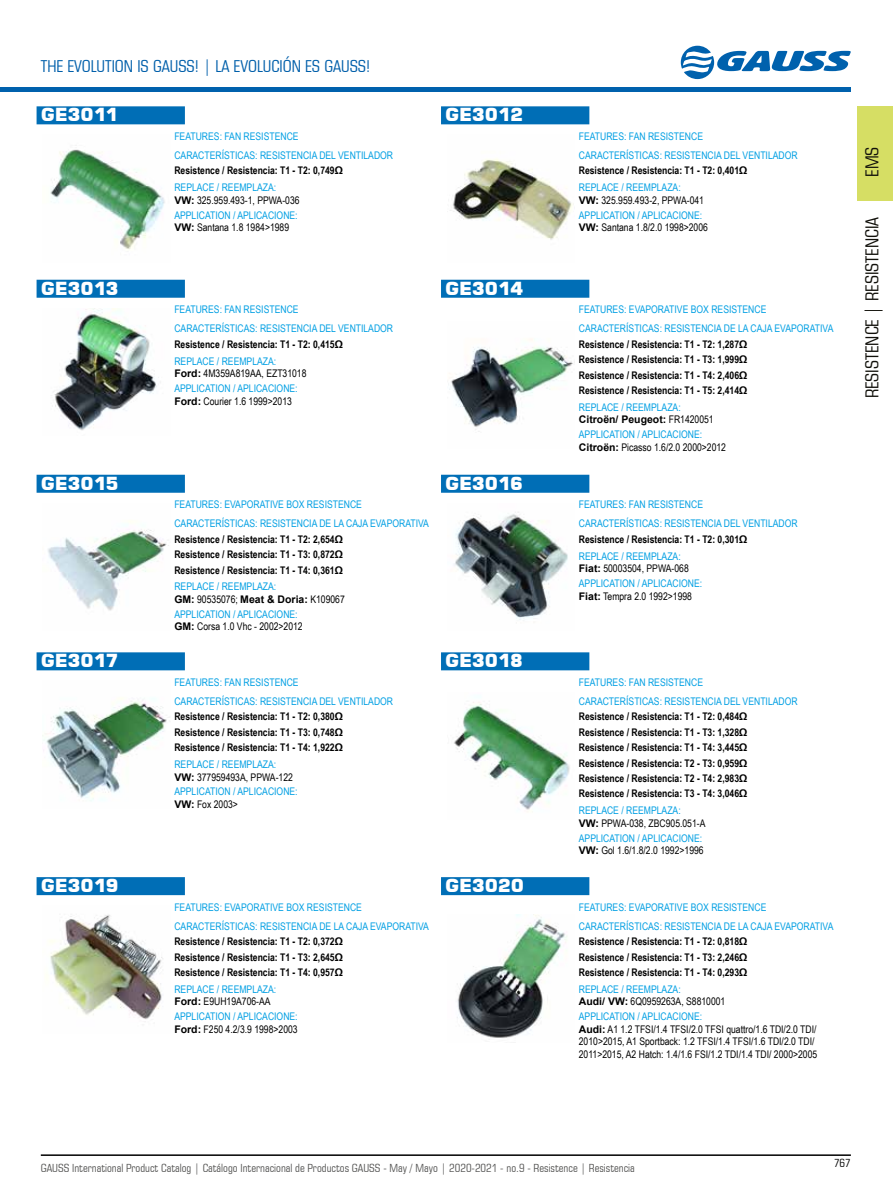
<style>
.page{position:relative;width:893px;height:1191px;background:#fff}
.page>*{position:absolute;margin:0;border:0;box-sizing:border-box;transform-origin:0 0}
.t1{font:18px "Square 721 Blk";letter-spacing:-.01em;color:#fff}
.t2{font:condensed 18px "Square 721 BT";color:#11100a}
.t3{font:condensed 16.5px "Square 721 BT";color:#005faa}
.t4{font:condensed 11.25px "Square 721 BT";color:#575756}
.t5{font:condensed 11.25px "Square 721 BT";color:#000}
.t6{font:10.5px/12.6px "Arial Narrow";color:#009fe3}
.t7{font:700 10.5px/15.5px "Arial Narrow";color:#000;text-align:justify}
.t8{font:10.5px/12.6px "Arial Narrow";color:#000}
.t9{font:700 10.5px "Arial";color:#000}
.s1{color:#009fe3}
.s2{font-family:"Arial";font-weight:700}
.s3{font-family:"Arial";font-weight:700;color:#000}
.s4{color:#000}
.s5{font-family:"Arial Narrow";font-weight:400}
</style>
<div class="page">
<hr style="left:41px;top:1154px;width:810px;height:1px;background:#000">
<div style="left:857px;top:106px;width:36px;height:95px;background:#d6de64"></div>
<hr style="left:0;top:87px;width:851px;height:4px;background:#0061ad">
<svg style="left:681px;top:46px;width:170px;height:33px"></svg>
<div style="left:37px;top:106px;width:148px;height:18px;background:#006eb6"></div>
<img style="left:50px;top:149px;width:115px;height:101px">
<div style="left:441px;top:106px;width:148px;height:18px;background:#006eb6"></div>
<img style="left:450px;top:158px;width:124px;height:82px">
<div style="left:37px;top:280px;width:148px;height:18px;background:#006eb6"></div>
<img style="left:53px;top:308px;width:108px;height:123px">
<div style="left:441px;top:280px;width:148px;height:18px;background:#006eb6"></div>
<img style="left:448px;top:339px;width:127px;height:93px">
<div style="left:37px;top:475px;width:148px;height:18px;background:#006eb6"></div>
<img style="left:48px;top:521px;width:121px;height:90px">
<div style="left:441px;top:475px;width:148px;height:18px;background:#006eb6"></div>
<img style="left:454px;top:512px;width:114px;height:109px">
<div style="left:37px;top:652px;width:148px;height:18px;background:#006eb6"></div>
<img style="left:43px;top:698px;width:127px;height:103px">
<div style="left:441px;top:652px;width:148px;height:18px;background:#006eb6"></div>
<img style="left:454px;top:702px;width:116px;height:108px">
<div style="left:37px;top:877px;width:148px;height:18px;background:#006eb6"></div>
<img style="left:49px;top:915px;width:114px;height:107px">
<div style="left:441px;top:877px;width:148px;height:18px;background:#006eb6"></div>
<img style="left:457px;top:914px;width:110px;height:124px">
<h2 class="t3" style="left:41px;top:56px;width:331px">THE EVOLUTION IS GAUSS! | LA EVOLUCIÓN ES GAUSS!</h2>
<h1 class="t1" style="left:41px;top:104px;width:79px">GE3011</h1>
<h1 class="t1" style="left:445px;top:104px;width:79px">GE3012</h1>
<h1 class="t1" style="left:41px;top:277px;width:79px">GE3013</h1>
<p class="t6" style="left:174px;top:126px;width:220px;line-height:18.9px">FEATURES: FAN RESISTENCE<br>CARACTERÍSTICAS: RESISTENCIA DEL VENTILADOR</p>
<p class="t7" style="left:174px;top:162px;width:170px">Resistence / Resistencia: T1 - T2: 0,749Ω</p>
<p class="t8" style="left:174px;top:181px;width:127px"><span class="s1">REPLACE / REEMPLAZA:<br></span><span class="s2">VW:</span> 325.959.493-1, PPWA-036</p>
<p class="t6" style="left:174px;top:208px;width:125px">APPLICATION / APLICACIONE:<br><span class="s3">VW:</span> <span class="s4">Santana 1.8 1984&gt;1989</span></p>
<p class="t6" style="left:174px;top:300px;width:220px;line-height:18.9px">FEATURES: FAN RESISTENCE<br>CARACTERÍSTICAS: RESISTENCIA DEL VENTILADOR</p>
<p class="t7" style="left:174px;top:336px;width:170px">Resistence / Resistencia: T1 - T2: 0,415Ω</p>
<p class="t8" style="left:174px;top:354px;width:134px"><span class="s1">REPLACE / REEMPLAZA:<br></span><span class="s2">Ford:</span> 4M359A819AA, EZT31018</p>
<p class="t6" style="left:174px;top:381px;width:125px">APPLICATION / APLICACIONE:<br><span class="s3">Ford:</span> <span class="s4">Courier 1.6 1999&gt;2013</span></p>
<h1 class="t1" style="left:445px;top:277px;width:80px">GE3014</h1>
<p class="t6" style="left:579px;top:126px;width:220px;line-height:18.9px">FEATURES: FAN RESISTENCE<br>CARACTERÍSTICAS: RESISTENCIA DEL VENTILADOR</p>
<p class="t7" style="left:579px;top:162px;width:170px">Resistence / Resistencia: T1 - T2: 0,401Ω</p>
<p class="t8" style="left:579px;top:181px;width:127px"><span class="s1">REPLACE / REEMPLAZA:<br></span><span class="s2">VW:</span> 325.959.493-2, PPWA-041</p>
<p class="t6" style="left:579px;top:208px;width:131px">APPLICATION / APLICACIONE:<br><span class="s3">VW:</span> <span class="s4">Santana 1.8/2.0 1998&gt;2006</span></p>
<p class="t6" style="left:579px;top:300px;width:256px;line-height:18.9px">FEATURES: EVAPORATIVE BOX RESISTENCE<br>CARACTERÍSTICAS: RESISTENCIA DE LA CAJA EVAPORATIVA</p>
<p class="t7" style="left:579px;top:336px;width:170px">Resistence / Resistencia: T1 - T2: 1,287Ω Resistence / Resistencia: T1 - T3: 1,999Ω Resistence / Resistencia: T1 - T4: 2,406Ω Resistence / Resistencia: T1 - T5: 2,414Ω</p>
<p class="t6" style="left:579px;top:400px;width:103px">REPLACE / REEMPLAZA:</p>
<p class="t9" style="left:579px;top:412px;width:136px">Citroën/ Peugeot: <span class="s5">FR1420051</span></p>
<p class="t6" style="left:579px;top:428px;width:149px">APPLICATION / APLICACIONE:<br><span class="s3">Citroën:</span> <span class="s4">Picasso 1.6/2.0 2000&gt;2012</span></p>
<h1 class="t2" style="left:861px;top:177px;width:32px;rotate:-90deg">EMS</h1>
<h1 class="t2" style="left:861px;top:398px;width:183px;rotate:-90deg">RESISTENCE | RESISTENCIA</h1>
<h1 class="t1" style="left:41px;top:472px;width:79px">GE3015</h1>
<h1 class="t1" style="left:445px;top:472px;width:79px">GE3016</h1>
<p class="t6" style="left:174px;top:495px;width:256px;line-height:18.9px">FEATURES: EVAPORATIVE BOX RESISTENCE<br>CARACTERÍSTICAS: RESISTENCIA DE LA CAJA EVAPORATIVA</p>
<p class="t7" style="left:174px;top:531px;width:170px">Resistence / Resistencia: T1 - T2: 2,654Ω Resistence / Resistencia: T1 - T3: 0,872Ω Resistence / Resistencia: T1 - T4: 0,361Ω</p>
<p class="t6" style="left:174px;top:580px;width:172px">REPLACE / REEMPLAZA:<br><span class="s3">GM:</span> <span class="s4">90535076;</span> <span class="s3">Meat &amp; Doria:</span> <span class="s4">K109067</span></p>
<p class="t6" style="left:174px;top:607px;width:130px">APPLICATION / APLICACIONE:<br><span class="s3">GM:</span> <span class="s4">Corsa 1.0 Vhc - 2002&gt;2012</span></p>
<p class="t6" style="left:579px;top:495px;width:220px;line-height:18.9px">FEATURES: FAN RESISTENCE<br>CARACTERÍSTICAS: RESISTENCIA DEL VENTILADOR</p>
<p class="t7" style="left:579px;top:531px;width:170px">Resistence / Resistencia: T1 - T2: 0,301Ω</p>
<p class="t6" style="left:579px;top:549px;width:111px">REPLACE / REEMPLAZA:<br><span class="s3">Fiat:</span> <span class="s4">50003504, PPWA-068</span></p>
<p class="t6" style="left:579px;top:576px;width:125px">APPLICATION / APLICACIONE:<br><span class="s3">Fiat:</span> <span class="s4">Tempra 2.0 1992&gt;1998</span></p>
<h1 class="t1" style="left:41px;top:650px;width:79px">GE3017</h1>
<h1 class="t1" style="left:445px;top:650px;width:79px">GE3018</h1>
<p class="t6" style="left:174px;top:672px;width:220px;line-height:18.9px">FEATURES: FAN RESISTENCE<br>CARACTERÍSTICAS: RESISTENCIA DEL VENTILADOR</p>
<p class="t7" style="left:174px;top:708px;width:170px">Resistence / Resistencia: T1 - T2: 0,380Ω Resistence / Resistencia: T1 - T3: 0,748Ω Resistence / Resistencia: T1 - T4: 1,922Ω</p>
<p class="t8" style="left:174px;top:757px;width:120px"><span class="s1">REPLACE / REEMPLAZA:<br></span><span class="s2">VW:</span> 377959493A, PPWA-122</p>
<p class="t6" style="left:174px;top:785px;width:125px">APPLICATION / APLICACIONE:<br><span class="s3">VW:</span> <span class="s4">Fox 2003&gt;</span></p>
<p class="t6" style="left:579px;top:672px;width:220px;line-height:18.9px">FEATURES: FAN RESISTENCE<br>CARACTERÍSTICAS: RESISTENCIA DEL VENTILADOR</p>
<p class="t7" style="left:579px;top:708px;width:170px">Resistence / Resistencia: T1 - T2: 0,484Ω Resistence / Resistencia: T1 - T3: 1,328Ω Resistence / Resistencia: T1 - T4: 3,445Ω Resistence / Resistencia: T2 - T3: 0,959Ω Resistence / Resistencia: T2 - T4: 2,983Ω Resistence / Resistencia: T3 - T4: 3,046Ω</p>
<p class="t8" style="left:579px;top:804px;width:128px"><span class="s1">REPLACE / REEMPLAZA:<br></span><span class="s2">VW:</span> PPWA-038, ZBC905.051-A</p>
<p class="t6" style="left:579px;top:831px;width:126px">APPLICATION / APLICACIONE:<br><span class="s3">VW:</span> <span class="s4">Gol 1.6/1.8/2.0 1992&gt;1996</span></p>
<h1 class="t1" style="left:41px;top:874px;width:79px">GE3019</h1>
<h1 class="t1" style="left:445px;top:874px;width:80px">GE3020</h1>
<p class="t6" style="left:174px;top:897px;width:256px;line-height:18.9px">FEATURES: EVAPORATIVE BOX RESISTENCE<br>CARACTERÍSTICAS: RESISTENCIA DE LA CAJA EVAPORATIVA</p>
<p class="t7" style="left:174px;top:933px;width:170px">Resistence / Resistencia: T1 - T2: 0,372Ω Resistence / Resistencia: T1 - T3: 2,645Ω Resistence / Resistencia: T1 - T4: 0,957Ω</p>
<p class="t6" style="left:174px;top:982px;width:103px">REPLACE / REEMPLAZA:<br><span class="s3">Ford:</span> <span class="s4">E9UH19A706-AA</span></p>
<p class="t6" style="left:174px;top:1009px;width:125px">APPLICATION / APLICACIONE:<br><span class="s3">Ford:</span> <span class="s4">F250 4.2/3.9 1998&gt;2003</span></p>
<p class="t6" style="left:579px;top:897px;width:256px;line-height:18.9px">FEATURES: EVAPORATIVE BOX RESISTENCE<br>CARACTERÍSTICAS: RESISTENCIA DE LA CAJA EVAPORATIVA</p>
<p class="t7" style="left:579px;top:933px;width:170px">Resistence / Resistencia: T1 - T2: 0,818Ω Resistence / Resistencia: T1 - T3: 2,246Ω Resistence / Resistencia: T1 - T4: 0,293Ω</p>
<p class="t8" style="left:579px;top:982px;width:148px"><span class="s1">REPLACE / REEMPLAZA:<br></span><span class="s2">Audi/ VW:</span> 6Q0959263A, S8810001</p>
<p class="t8" style="left:579px;top:1009px;width:240px"><span class="s1">APPLICATION / APLICACIONE:<br></span><span class="s2">Audi:</span> A1 1.2 TFSI/1.4 TFSI/2.0 TFSI quattro/1.6 TDI/2.0 TDI/ 2010&gt;2015, A1 Sportback: 1.2 TFSI/1.4 TFSI/1.6 TDI/2.0 TDI/ 2011&gt;2015, A2 Hatch: 1.4/1.6 FSI/1.2 TDI/1.4 TDI/ 2000&gt;2005</p>
<p class="t4" style="left:41px;top:1161px;width:596px">GAUSS International Product Catalog | Catálogo Internacional de Productos GAUSS - May / Mayo | 2020-2021 - no.9 - Resistence | Resistencia</p>
<p class="t5" style="left:834px;top:1156px;width:18px">767</p>
</div>
